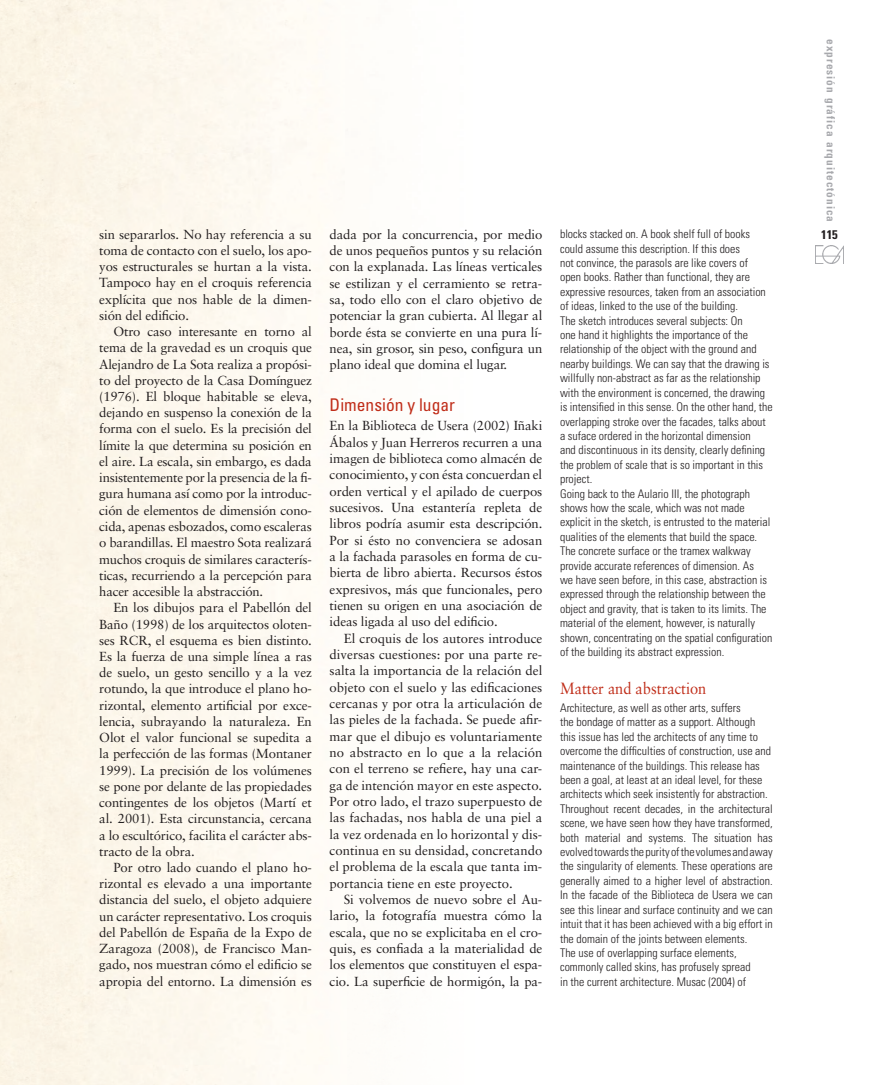
<style>
.page{position:relative;width:872px;height:1085px;background:#fff}
.page>*{position:absolute;margin:0;border:0;box-sizing:border-box;transform-origin:0 0}
.t1{font:condensed 17.5px "Univers";color:#c02d19}
.t2{font:16.25px "Sabon";color:#c02d19;scale:.9 1}
.t3{font:13.12px/16.2px "Sabon";letter-spacing:-.01em;color:#231f20;text-align:justify}
.t4{font:700 condensed 12.5px "Univers";color:#231f20}
.t5{font:300 condensed 11.88px/14.4px "Univers";color:#231f20}
.t6{font:700 condensed 11.25px "Univers";letter-spacing:.09em;color:#a8a9ad}
</style>
<div class="page">
<img style="left:815px;top:246px;width:28px;height:17px">
<p class="t3" style="left:99px;top:226px;width:214px">sin separarlos. No hay referencia a su toma de contacto con el suelo, los apo&shy;yos estructurales se hurtan a la vista.<br>Tampoco hay en el croquis referencia explícita que nos hable de la dimen&shy;sión del edificio.</p>
<p class="t3" style="left:99px;top:323px;width:214px;text-indent:14px">Otro caso interesante en torno al tema de la gravedad es un croquis que Alejandro de La Sota realiza a propósi&shy;to del proyecto de la Casa Domínguez (1976). El bloque habitable se eleva, dejando en suspenso la conexión de la forma con el suelo. Es la precisión del límite la que determina su posición en el aire. La escala, sin embargo, es dada insistentemente por la presencia de la fi&shy;gura humana así como por la introduc&shy;ción de elementos de dimensión cono&shy;cida, apenas esbozados, como escaleras o barandillas. El maestro Sota realizará muchos croquis de similares caracterís&shy;ticas, recurriendo a la percepción para hacer accesible la abstracción.</p>
<p class="t3" style="left:99px;top:599px;width:214px;text-indent:14px">En los dibujos para el Pabellón del Baño (1998) de los arquitectos oloten&shy;ses RCR, el esquema es bien distinto.<br>Es la fuerza de una simple línea a ras de suelo, un gesto sencillo y a la vez rotundo, la que introduce el plano ho&shy;rizontal, elemento artificial por exce&shy;lencia, subrayando la naturaleza. En Olot el valor funcional se supedita a la perfección de las formas (Montaner 1999). La precisión de los volúmenes se pone por delante de las propiedades contingentes de los objetos (Martí et al. 2001). Esta circunstancia, cercana a lo escultórico, facilita el carácter abs&shy;tracto de la obra.</p>
<p class="t3" style="left:99px;top:859px;width:214px;text-indent:14px">Por otro lado cuando el plano ho&shy;rizontal es elevado a una importante distancia del suelo, el objeto adquiere un carácter representativo. Los croquis del Pabellón de España de la Expo de Zaragoza (2008), de Francisco Man&shy;gado, nos muestran cómo el edificio se apropia del entorno. La dimensión es</p>
<p class="t3" style="left:330px;top:226px;width:214px">dada por la concurrencia, por medio de unos pequeños puntos y su relación con la explanada. Las líneas verticales se estilizan y el cerramiento se retra&shy;sa, todo ello con el claro objetivo de potenciar la gran cubierta. Al llegar al borde ésta se convierte en una pura lí&shy;nea, sin grosor, sin peso, configura un plano ideal que domina el lugar.</p>
<h1 class="t1" style="left:330px;top:393px;width:127px">Dimensión y lugar</h1>
<p class="t3" style="left:330px;top:417px;width:214px">En la Biblioteca de Usera (2002) Iñaki Ábalos y Juan Herreros recurren a una imagen de biblioteca como almacén de conocimiento, y con ésta concuerdan el orden vertical y el apilado de cuerpos sucesivos. Una estantería repleta de libros podría asumir esta descripción.<br>Por si ésto no convenciera se adosan a la fachada parasoles en forma de cu&shy;bierta de libro abierta. Recursos éstos expresivos, más que funcionales, pero tienen su origen en una asociación de ideas ligada al uso del edificio.</p>
<p class="t3" style="left:330px;top:629px;width:214px;text-indent:14px">El croquis de los autores introduce diversas cuestiones: por una parte re&shy;salta la importancia de la relación del objeto con el suelo y las edificaciones cercanas y por otra la articulación de las pieles de la fachada. Se puede afir&shy;mar que el dibujo es voluntariamente no abstracto en lo que a la relación con el terreno se refiere, hay una car&shy;ga de intención mayor en este aspecto.<br>Por otro lado, el trazo superpuesto de las fachadas, nos habla de una piel a la vez ordenada en lo horizontal y dis&shy;continua en su densidad, concretando el problema de la escala que tanta im&shy;portancia tiene en este proyecto.</p>
<p class="t3" style="left:330px;top:890px;width:214px;text-indent:14px">Si volvemos de nuevo sobre el Au&shy;lario, la fotografía muestra cómo la escala, que no se explicitaba en el cro&shy;quis, es confiada a la materialidad de los elementos que constituyen el espa&shy;cio. La superficie de hormigón, la pa-</p>
<p class="t5" style="left:560px;top:227px;width:214px">blocks stacked on. A book shelf full of books could assume this description. If this does<br>not convince, the parasols are like covers of<br>open books. Rather than functional, they are expressive resources, taken from an association of ideas, linked to the use of the building.<br>The sketch introduces several subjects: On<br>one hand it highlights the importance of the relationship of the object with the ground and nearby buildings. We can say that the drawing is willfully non-abstract as far as the relationship with the environment is concerned, the drawing is intensified in this sense. On the other hand, the overlapping stroke over the facades, talks about a suface ordered in the horizontal dimension<br>and discontinuous in its density, clearly defining the problem of scale that is so important in this project.<br>Going back to the Aulario III, the photograph shows how the scale, which was not made explicit in the sketch, is entrusted to the material qualities of the elements that build the space.<br>The concrete surface or the tramex walkway provide accurate references of dimension. As<br>we have seen before, in this case, abstraction is expressed through the relationship between the object and gravity, that is taken to its limits. The material of the element, however, is naturally shown, concentrating on the spatial configuration of the building its abstract expression.</p>
<p class="t2" style="left:560px;top:678px;width:164px">Matter and abstraction</p>
<p class="t5" style="left:560px;top:700px;width:214px">Architecture, as well as other arts, suffers<br>the bondage of matter as a support. Although this issue has led the architects of any time to overcome the difficulties of construction, use and maintenance of the buildings. This release has been a goal, at least at an ideal level, for these architects which seek insistently for abstraction.<br>Throughout recent decades, in the architectural scene, we have seen how they have transformed, both material and systems. The situation has evolved towards the purity of the volumes and away the singularity of elements. These operations are generally aimed to a higher level of abstraction.<br>In the facade of the Biblioteca de Usera we can see this linear and surface continuity and we can intuit that it has been achieved with a big effort in the domain of the joints between elements.<br>The use of overlapping surface elements, commonly called skins, has profusely spread<br>in the current architecture. Musac (2004) of</p>
<p class="t6" style="left:837px;top:39px;width:184px;rotate:90deg">expresión gráfica arquitectónica</p>
<p class="t4" style="left:821px;top:226px;width:18px">115</p>
</div>
